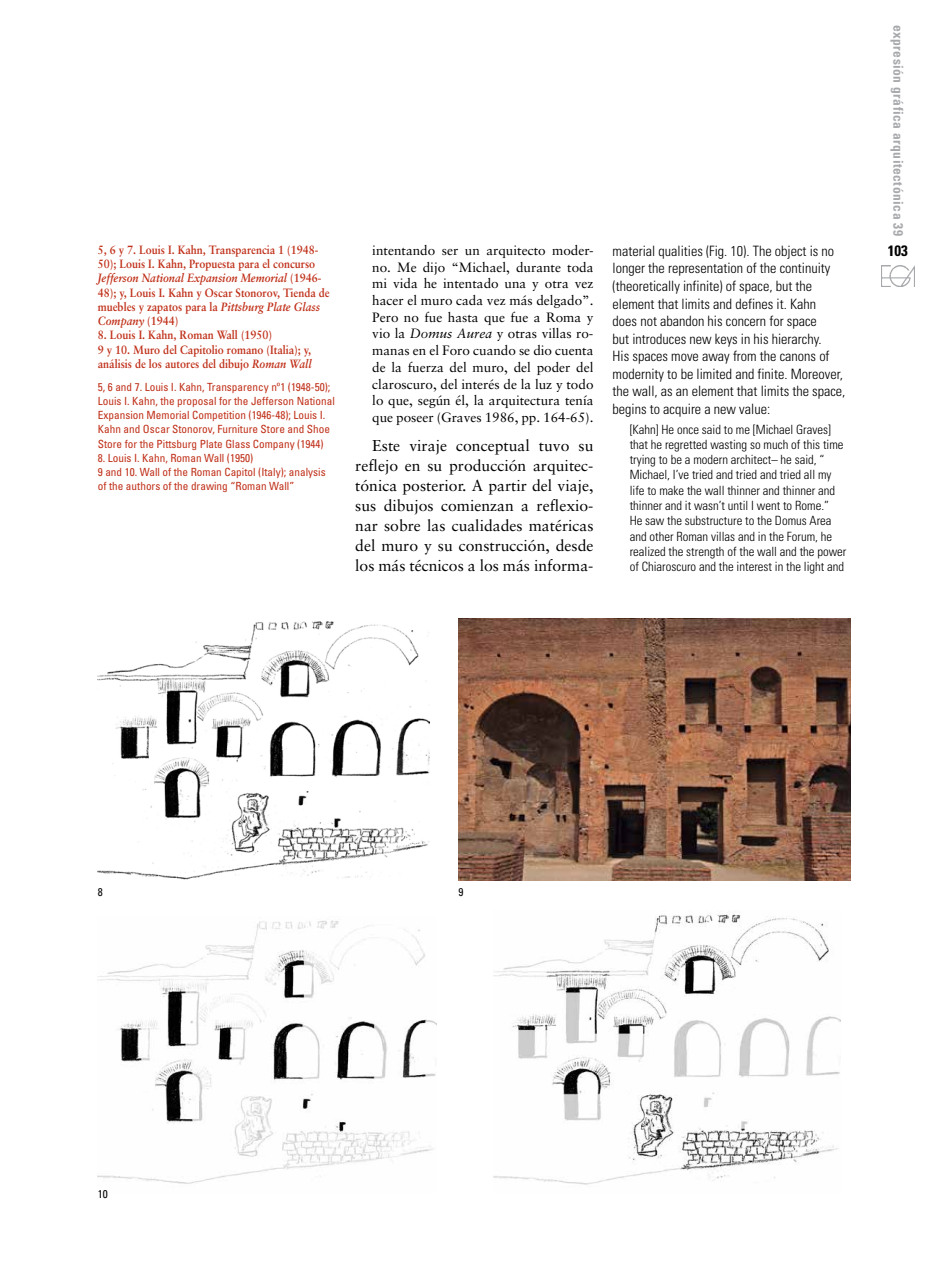
<style>
.page{position:relative;width:936px;height:1276px;background:#fff}
.page>*{position:absolute;margin:0;border:0;box-sizing:border-box;transform-origin:0 0}
.t1{font:15.75px/20.1px "Sabon";color:#000;text-align:justify}
.t2{font:700 condensed 15px "Univers";color:#000}
.t3{font:300 condensed 14.25px/17.5px "Univers";color:#000}
.t4{font:13.5px/16.6px "Sabon";color:#000;text-align:justify}
.t5{font:700 condensed 13.5px "Univers";letter-spacing:.035em;color:#a7a9ac}
.t6{font:300 condensed 12.75px/15.3px "Univers";color:#000}
.t7{font:700 12px/14.2px "Sabon";color:#c03019;scale:.9 1}
.t8{font:condensed 11.25px/14.2px "Univers";color:#c03019}
.t9{font:condensed 11.25px "Univers";color:#000}
.s1{font-style:italic}
</style>
<div class="page">
<img style="left:881px;top:265px;width:33px;height:21px">
<img style="left:98px;top:621px;width:331px;height:259px">
<img style="left:458px;top:619px;width:392px;height:261px">
<img style="left:98px;top:920px;width:338px;height:264px">
<img style="left:493px;top:912px;width:347px;height:273px">
<p class="t7" style="left:98px;top:242px;width:259px">5, 6 y 7. Louis I. Kahn, Transparencia 1 (1948- 50); Louis I. Kahn, Propuesta para el concurso <span class="s1">Jefferson National Expansion Memorial</span> (1946- 48); y, Louis I. Kahn y Oscar Stonorov, Tienda de muebles y zapatos para la <span class="s1">Pittsburg Plate Glass Company</span> (1944)</p>
<p class="t7" style="left:98px;top:328px;width:239px">8. Louis I. Kahn, Roman Wall (1950)<br>9 y 10. Muro del Capitolio romano (Italia); y, análisis de los autores del dibujo <span class="s1">Roman Wall</span></p>
<p class="t8" style="left:98px;top:379px;width:238px">5, 6 and 7. Louis I. Kahn, Transparency nº1 (1948-50); Louis I. Kahn, the proposal for the Jefferson National Expansion Memorial Competition (1946-48); Louis I.<br>Kahn and Oscar Stonorov, Furniture Store and Shoe Store for the Pittsburg Plate Glass Company (1944)</p>
<p class="t8" style="left:98px;top:450px;width:229px">8. Louis I. Kahn, Roman Wall (1950)<br>9 and 10. Wall of the Roman Capitol (Italy); analysis of the authors of the drawing “Roman Wall”</p>
<p class="t4" style="left:372px;top:242px;width:223px">intentando ser un arquitecto moder&shy;no. Me dijo “Michael, durante toda mi vida he intentado una y otra vez hacer el muro cada vez más delgado”.<br>Pero no fue hasta que fue a Roma y vio la <span class="s1">Domus Aurea</span> y otras villas ro&shy;manas en el Foro cuando se dio cuenta de la fuerza del muro, del poder del claroscuro, del interés de la luz y todo lo que, según él, la arquitectura tenía que poseer (Graves 1986, pp. 164-65).</p>
<p class="t1" style="left:355px;top:435px;width:240px;text-indent:17px">Este viraje conceptual tuvo su reflejo en su producción arquitec&shy;tónica posterior. A partir del viaje, sus dibujos comienzan a reflexio&shy;nar sobre las cualidades matéricas del muro y su construcción, desde los más técnicos a los más informa-</p>
<p class="t3" style="left:612px;top:242px;width:234px">material qualities (Fig. 10). The object is no longer the representation of the continuity (theoretically infinite) of space, but the element that limits and defines it. Kahn<br>does not abandon his concern for space<br>but introduces new keys in his hierarchy.<br>His spaces move away from the canons of modernity to be limited and finite. Moreover, the wall, as an element that limits the space, begins to acquire a new value:</p>
<p class="t6" style="left:629px;top:421px;width:218px">[Kahn] He once said to me [Michael Graves] that he regretted wasting so much of this time trying to be a modern architect– he said, “ Michael, I’ve tried and tried and tried all my life to make the wall thinner and thinner and thinner and it wasn’t until I went to Rome.”<br>He saw the substructure to the Domus Area and other Roman villas and in the Forum, he realized the strength of the wall and the power of Chiaroscuro and the interest in the light and</p>
<p class="t5" style="left:906px;top:25px;width:213px;rotate:90deg">expresión gráfica arquitectónica 39</p>
<p class="t2" style="left:887px;top:242px;width:21px">103</p>
<p class="t9" style="left:98px;top:885px;width:6px">8</p>
<p class="t9" style="left:458px;top:885px;width:6px">9</p>
<p class="t9" style="left:98px;top:1186px;width:11px">10</p>
</div>
